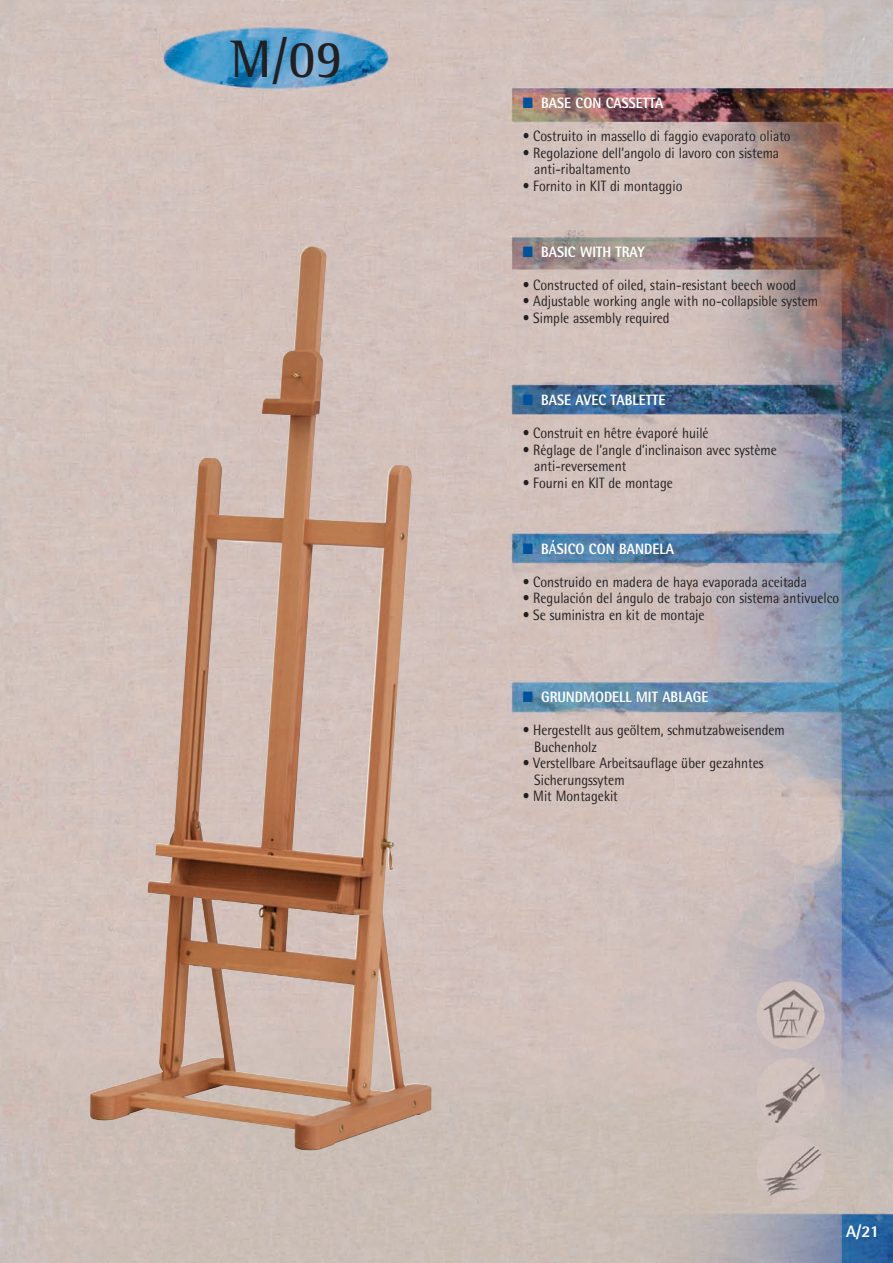
<style>
.page{position:relative;width:893px;height:1263px;background:#fff}
.page>*{position:absolute;margin:0;border:0;box-sizing:border-box;transform-origin:0 0}
.t1{font:700 54px "Rotis Semi Serif";color:#231f20;scale:.9 1}
.t2{font:800 16.5px "Rotis Semi Sans";color:#fff}
.t3{font:15px/16.5px "Rotis Semi Sans";color:#231f20;scale:.9 1}
.t4{font:800 15px "Rotis Semi Sans";color:#fff;scale:.9 1}
.s1{color:#01529b}
.s2{font-weight:700}
</style>
<div class="page">
<img style="left:0;top:0;width:893px;height:1263px">
<img style="left:90px;top:246px;width:342px;height:904px">
<img style="left:756px;top:1134px;width:69px;height:68px;border-radius:34px">
<img style="left:756px;top:981px;width:69px;height:68px;border-radius:34px">
<img style="left:756px;top:1058px;width:69px;height:68px;border-radius:34px">
<h1 class="t1" style="left:231px;top:26px;width:126px">M/09</h1>
<p class="t4" style="left:523px;top:93px;width:158px"><span class="s1">■</span> BASE CON CASSETTA</p>
<p class="t3" style="left:523px;top:128px;width:299px">• Costruito in massello di faggio evaporato oliato</p>
<p class="t3" style="left:534px;top:144px;width:274px;text-indent:-12px">• Regolazione dell’angolo di lavoro con sistema anti-ribaltamento</p>
<p class="t3" style="left:523px;top:177px;width:179px">• Fornito in KIT di montaggio</p>
<p class="t4" style="left:523px;top:242px;width:137px"><span class="s1">■</span> BASIC WITH TRAY</p>
<p class="t3" style="left:523px;top:276px;width:305px">• Constructed of oiled, stain-resistant beech wood</p>
<p class="t3" style="left:523px;top:293px;width:330px">• Adjustable working angle with no-collapsible system</p>
<p class="t3" style="left:523px;top:309px;width:165px">• Simple assembly required</p>
<p class="t4" style="left:523px;top:390px;width:160px"><span class="s1">■</span> BASE AVEC TABLETTE</p>
<p class="t3" style="left:523px;top:425px;width:208px">• Construit en hêtre évaporé huilé</p>
<p class="t3" style="left:534px;top:441px;width:271px;text-indent:-12px">• Réglage de l’angle d’inclinaison avec système anti-reversement</p>
<p class="t3" style="left:523px;top:474px;width:168px">• Fourni en KIT de montage</p>
<p class="t4" style="left:523px;top:539px;width:170px"><span class="s1">■</span> B<span class="s2">Á</span>SICO CON BANDELA</p>
<p class="t3" style="left:523px;top:573px;width:317px">• Construido en madera de haya evaporada aceitada</p>
<p class="t3" style="left:523px;top:590px;width:353px">• Regulación del ángulo de trabajo con sistema antivuelco</p>
<p class="t3" style="left:523px;top:606px;width:204px">• Se suministra en kit de montaje</p>
<p class="t4" style="left:523px;top:687px;width:208px"><span class="s1">■</span> GRUNDMODELL MIT ABLAGE</p>
<p class="t3" style="left:534px;top:722px;width:280px;text-indent:-12px">• Hergestellt aus geöltem, schmutzabweisendem<br>Buchenholz</p>
<p class="t3" style="left:534px;top:755px;width:256px;text-indent:-12px">• Verstellbare Arbeitsauflage über gezahntes<br>Sicherungssytem</p>
<p class="t3" style="left:523px;top:788px;width:107px">• Mit Montagekit</p>
<p class="t2" style="left:846px;top:1221px;width:35px">A/21</p>
</div>
